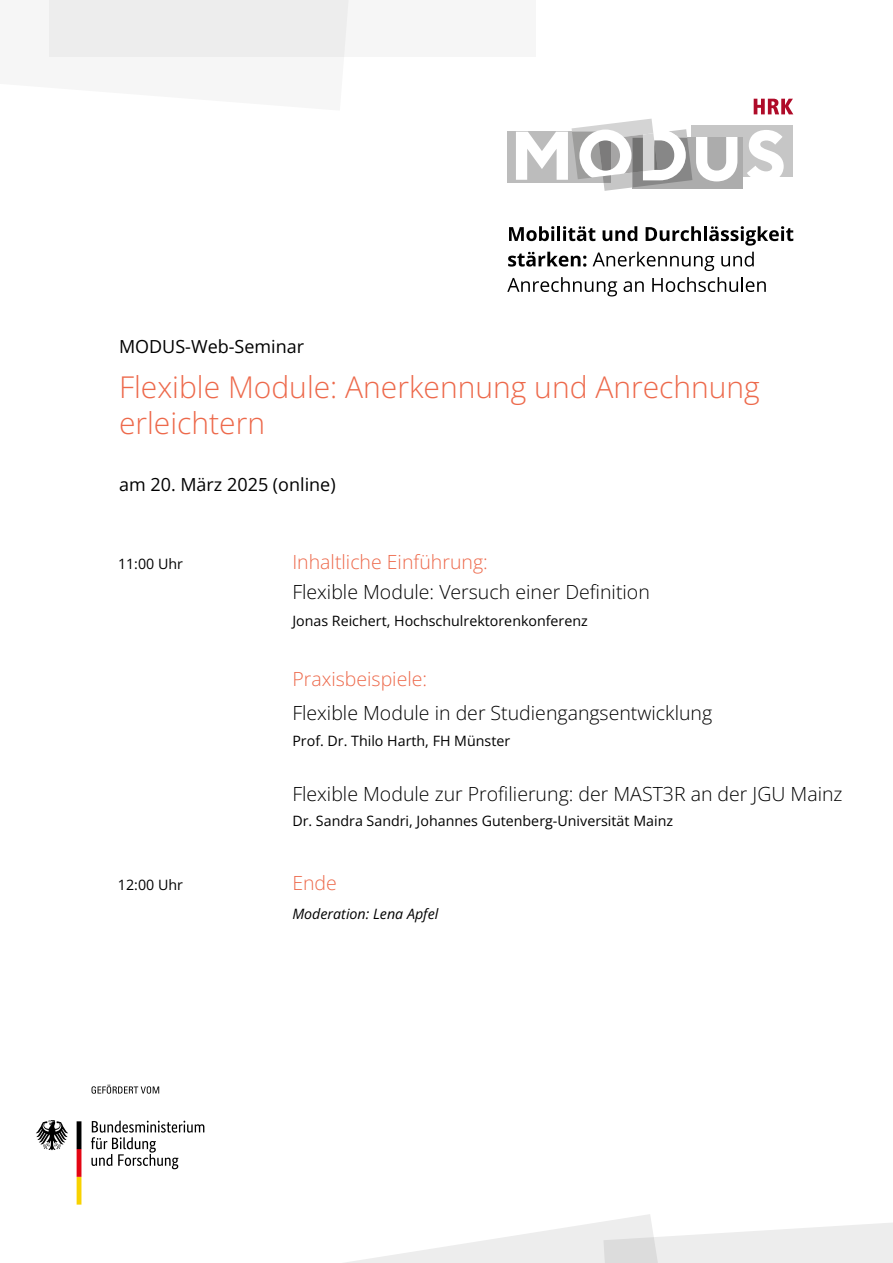
<style>
.page{position:relative;width:893px;height:1263px;background:#fff}
.page>*{position:absolute;margin:0;border:0;box-sizing:border-box;transform-origin:0 0}
.t1{font:300 30px/36px "Open Sans";color:#ed694b}
.t2{font:300 19.5px "Open Sans";color:#000}
.t3{font:300 19.5px "Open Sans";color:#ed694b}
.t4{font:18px "Open Sans";color:#000}
.t5{font:14.25px "Open Sans";color:#000}
.t6{font:italic 14.25px "Open Sans";color:#000}
</style>
<div class="page">
<svg style="left:507px;top:99px;width:286px;height:92px"></svg>
<svg style="left:509px;top:226px;width:45px;height:15px"></svg>
<hr style="left:557px;top:226px;width:3px;height:15px;background:#000">
<svg style="left:563px;top:226px;width:32px;height:15px"></svg>
<svg style="left:603px;top:226px;width:34px;height:15px"></svg>
<svg style="left:646px;top:226px;width:55px;height:15px"></svg>
<hr style="left:704px;top:226px;width:3px;height:15px;background:#000">
<svg style="left:709px;top:226px;width:84px;height:20px"></svg>
<svg style="left:508px;top:252px;width:78px;height:15px"></svg>
<svg style="left:593px;top:252px;width:121px;height:19px"></svg>
<svg style="left:721px;top:252px;width:33px;height:15px"></svg>
<svg style="left:507px;top:277px;width:110px;height:19px"></svg>
<svg style="left:624px;top:281px;width:20px;height:11px"></svg>
<svg style="left:652px;top:277px;width:114px;height:15px"></svg>
<svg style="left:91px;top:1120px;width:113px;height:49px"></svg>
<svg style="left:36px;top:1120px;width:32px;height:30px"></svg>
<svg style="left:77px;top:1121px;width:4px;height:83px"></svg>
<svg style="left:92px;top:1085px;width:67px;height:9px"></svg>
<svg style="left:49px;top:0;width:296px;height:57px"></svg>
<div style="left:50px;top:0;width:486px;height:56px;background:#ededed"></div>
<svg style="left:345px;top:1214px;width:548px;height:49px"></svg>
<p class="t4" style="left:119px;top:334px;width:187px">MODUS-Web-Seminar</p>
<h1 class="t1" style="left:119px;top:368px;width:642px">Flexible Module: Anerkennung und Anrechnung erleichtern</h1>
<p class="t4" style="left:119px;top:472px;width:218px">am 20. März 2025 (online)</p>
<p class="t5" style="left:118px;top:554px;width:67px">11:00 Uhr</p>
<h2 class="t3" style="left:292px;top:548px;width:197px">Inhaltliche Einführung:</h2>
<h2 class="t2" style="left:292px;top:579px;width:359px">Flexible Module: Versuch einer Definition</h2>
<p class="t5" style="left:292px;top:611px;width:297px">Jonas Reichert, Hochschulrektorenkonferenz</p>
<h2 class="t3" style="left:292px;top:666px;width:136px">Praxisbeispiele:</h2>
<h2 class="t2" style="left:292px;top:700px;width:421px">Flexible Module in der Studiengangsentwicklung</h2>
<p class="t5" style="left:292px;top:730px;width:219px">Prof. Dr. Thilo Harth, FH Münster</p>
<h2 class="t2" style="left:292px;top:780px;width:552px">Flexible Module zur Profilierung: der MAST3R an der JGU Mainz</h2>
<p class="t5" style="left:292px;top:811px;width:382px">Dr. Sandra Sandri, Johannes Gutenberg-Universität Mainz</p>
<p class="t5" style="left:118px;top:874px;width:67px">12:00 Uhr</p>
<h2 class="t3" style="left:292px;top:869px;width:46px">Ende</h2>
<p class="t6" style="left:292px;top:904px;width:148px">Moderation: Lena Apfel</p>
</div>
